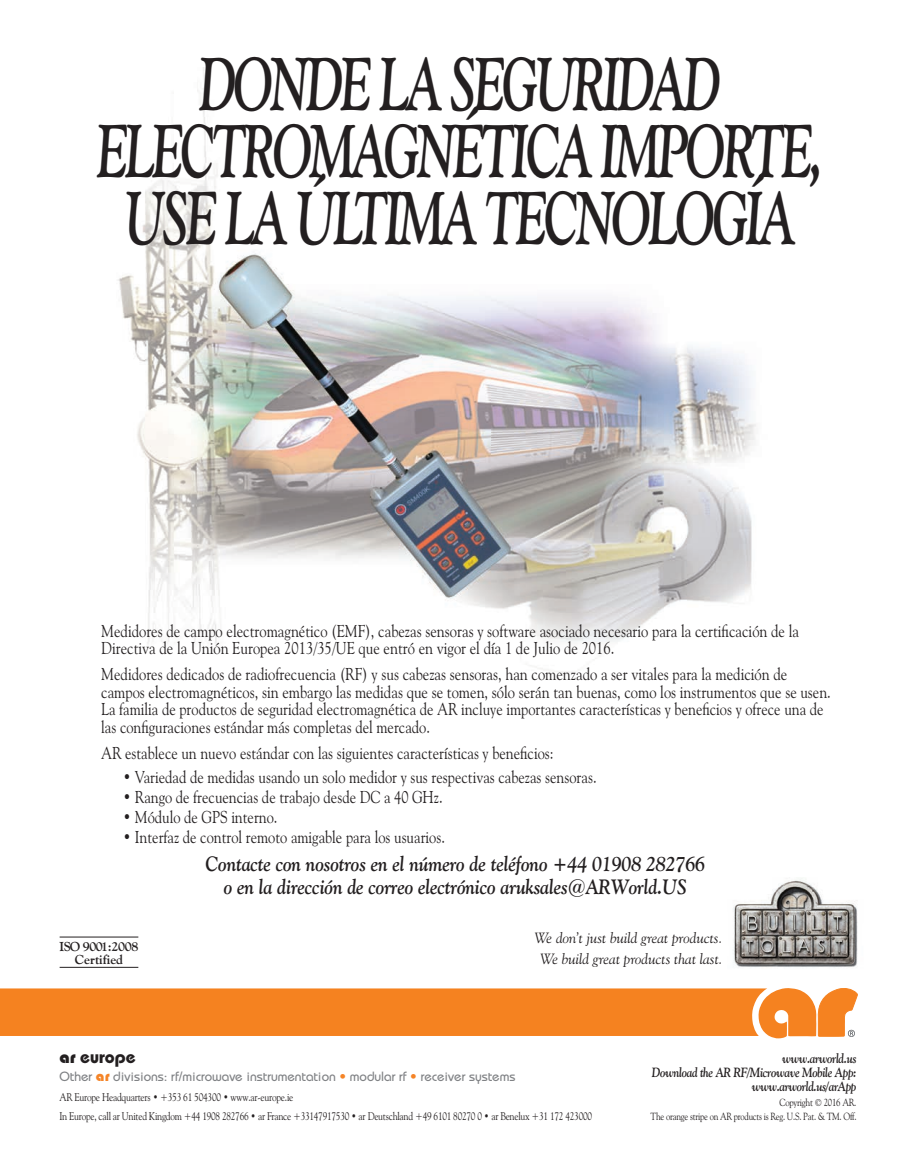
<style>
.page{position:relative;width:905px;height:1175px;background:#fff}
.page>*{position:absolute;margin:0;border:0;box-sizing:border-box;transform-origin:0 0}
.t1{font:italic 700 74.7px/66.9px "Goudy Old Style BT";letter-spacing:-.05em;color:#231f20;text-align:center;scale:.66 1}
.t2{font:italic 700 20.85px/23.1px "Goudy Old Style BT";letter-spacing:-.005em;color:#231f20;text-align:center;scale:.88 1}
.t3{font:700 17.85px "Bauhaus";color:#231f20}
.t4{font:17.25px/17.4px "Goudy Old Style BT";color:#231f20;scale:.85 1}
.t5{font:17.25px "Goudy Old Style BT";color:#231f20;scale:.84 1}
.t6{font:italic 14.85px/21.5px "Goudy Old Style BT";color:#231f20;text-align:center}
.t7{font:500 13.35px "Bauhaus";color:#808285}
.t8{font:italic 700 13.35px/14.2px "Goudy Old Style BT";letter-spacing:-.025em;color:#231f20;text-align:right;scale:.85 1}
.t9{font:700 12.9px/13px "Goudy Old Style BT";letter-spacing:-.015em;color:#231f20;text-align:center}
.t10{font:11.1px/19.4px "Goudy Old Style BT";letter-spacing:-.025em;color:#231f20;scale:.85 1}
.t11{font:10.35px/14.2px "Goudy Old Style BT";letter-spacing:-.025em;color:#231f20;text-align:right;scale:.85 1}
.s1{font-family:"Bauhaus 93";font-weight:400}
.s2{font-family:"Bauhaus 93";font-weight:400;font-size:14.85px;color:#f58427}
.s3{color:#f58427}
</style>
<div class="page">
<svg style="left:0;top:988px;width:857px;height:50px"></svg>
<hr style="left:60px;top:936px;width:78px;height:1px;background:#231f20">
<hr style="left:60px;top:966px;width:78px;height:1px;background:#231f20">
<img style="left:733px;top:879px;width:125px;height:88px">
<img style="left:118px;top:68px;width:638px;height:605px">
<p class="t1" style="left:97px;top:50px;width:1101px">DONDE LA SEGURIDAD<br>ELECTROMAGNÉTICA IMPORTE,<br>USE LA ÚLTIMA TECNOLOGÍA</p>
<p class="t4" style="left:101px;top:621px;width:822px">Medidores de campo electromagnético (EMF), cabezas sensoras y software asociado necesario para la certificación de la<br>Directiva de la Unión Europea 2013/35/UE que entró en vigor el día 1 de Julio de 2016.</p>
<p class="t4" style="left:101px;top:665px;width:859px">Medidores dedicados de radiofrecuencia (RF) y sus cabezas sensoras, han comenzado a ser vitales para la medición de campos electromagnéticos, sin embargo las medidas que se tomen, sólo serán tan buenas, como los instrumentos que se usen.<br>La familia de productos de seguridad electromagnética de AR incluye importantes características y beneficios y ofrece una de las configuraciones estándar más completas del mercado.</p>
<p class="t5" style="left:101px;top:742px;width:540px">AR establece un nuevo estándar con las siguientes características y beneficios:</p>
<p class="t5" style="left:123px;top:766px;width:565px">• Variedad de medidas usando un solo medidor y sus respectivas cabezas sensoras.</p>
<p class="t5" style="left:123px;top:786px;width:382px">• Rango de frecuencias de trabajo desde DC a 40 GHz.</p>
<p class="t5" style="left:123px;top:806px;width:186px">• Módulo de GPS interno.</p>
<p class="t5" style="left:123px;top:826px;width:385px">• Interfaz de control remoto amigable para los usuarios.</p>
<p class="t2" style="left:205px;top:851px;width:569px">Contacte con nosotros en el número de teléfono +44 01908 282766 o en la dirección de correo electrónico aruksales@ARWorld.US</p>
<p class="t9" style="left:60px;top:939px;width:80px">ISO 9001:2008<br>Certified</p>
<p class="t6" style="left:534px;top:926px;width:189px">We don’t just build great products.<br>We build great products that last.</p>
<p class="t3" style="left:59px;top:1046px;width:78px"><span class="s1">ar</span> europe</p>
<p class="t7" style="left:59px;top:1068px;width:457px">Other <span class="s2">ar</span> divisions: rf/microwave instrumentation <span class="s3">•</span> modular rf <span class="s3">•</span> receiver systems</p>
<p class="t10" style="left:59px;top:1087px;width:628px">AR Europe Headquarters • +353 61 504300 • www.ar-europe.ie<br>In Europe, call ar United Kingdom +44 1908 282766 • ar France +33147917530 • ar Deutschland +49 6101 80270 0 • ar Benelux +31 172 423000</p>
<p class="t8" style="left:651px;top:1050px;width:242px">www.arworld.us<br>Download the AR RF/Microwave Mobile App: www.arworld.us/arApp</p>
<p class="t11" style="left:650px;top:1094px;width:244px">Copyright © 2016 AR.<br>The orange stripe on AR products is Reg. U.S. Pat. &amp; TM. Off.</p>
</div>
